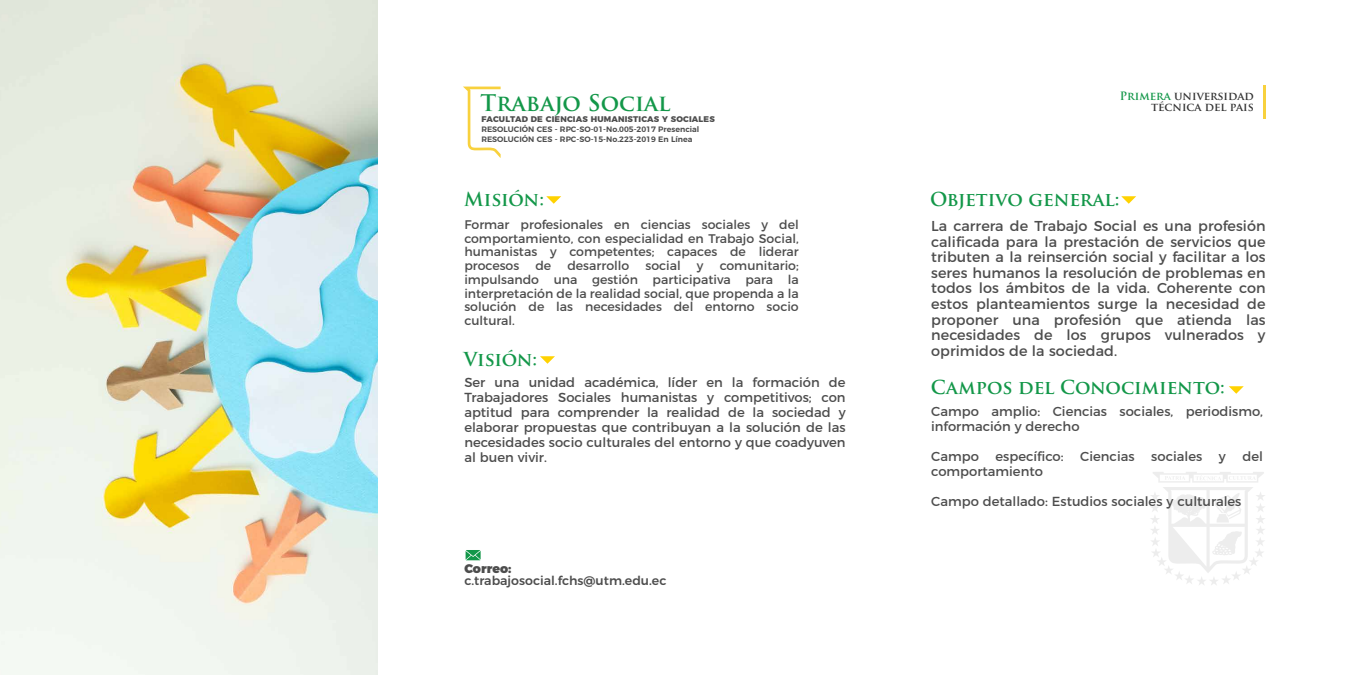
<style>
.page{position:relative;width:1350px;height:675px;background:#fff}
.page>*{position:absolute;margin:0;border:0;box-sizing:border-box;transform-origin:0 0}
.t1{font:700 22.38px "Trajan Pro";color:#139749}
.t2{font:700 18.75px "Trajan Pro";color:#139749}
.t3{font:14.38px/15.6px "Montserrat";letter-spacing:.005em;color:#4d4d4d;text-align:justify}
.t4{font:13.12px/15px "Montserrat";color:#4d4d4d;text-align:justify}
.t5{font:12.5px/13.8px "Montserrat";color:#4d4d4d;text-align:justify}
.t6{font:500 12.5px "Montserrat";color:#4d4d4d}
.t7{font:900 12.5px "Montserrat";color:#4d4d4d}
.t8{font:700 11.25px/10.6px "Trajan Pro";color:#333;text-align:right}
.t9{font:800 8.25px "Montserrat";letter-spacing:.025em;color:#4d4d4d}
.t10{font:600 7.88px/9.4px "Montserrat";color:#4d4d4d}
.s1{color:#139749}
</style>
<div class="page">
<img style="left:0;top:0;width:378px;height:675px">
<svg style="left:546px;top:196px;width:15px;height:8px"></svg>
<svg style="left:1121px;top:196px;width:15px;height:8px"></svg>
<svg style="left:540px;top:356px;width:15px;height:8px"></svg>
<svg style="left:466px;top:550px;width:15px;height:10px"></svg>
<svg style="left:1151px;top:472px;width:114px;height:113px"></svg>
<svg style="left:463px;top:87px;width:38px;height:71px"></svg>
<hr style="left:1263px;top:85px;width:3px;height:33px;background:#f8d13d">
<svg style="left:1229px;top:386px;width:15px;height:8px"></svg>
<h1 class="t1" style="left:481px;top:89px;width:192px">Trabajo Social</h1>
<p class="t10" style="left:481px;top:124px;width:219px">RESOLUCIÓN CES - RPC-SO-01-No.005-2017 Presencial<br>RESOLUCIÓN CES - RPC-SO-15-No.223-2019 En Línea</p>
<p class="t9" style="left:482px;top:113px;width:235px">FACULTAD DE CIENCIAS HUMANISTICAS Y SOCIALES</p>
<h2 class="t2" style="left:464px;top:188px;width:81px">Misión:</h2>
<p class="t5" style="left:464px;top:217px;width:336px">Formar profesionales en ciencias sociales y del comportamiento, con especialidad en Trabajo Social, humanistas y competentes; capaces de liderar procesos</p>
<p class="t5" style="left:464px;top:258px;width:336px;text-indent:255px">comunitario; impulsando una gestión participativa para la interpretación de la realidad social, que propenda a la solución de las necesidades del entorno socio cultural.</p>
<p class="t5" style="left:535px;top:258px;width:17px">de</p>
<p class="t5" style="left:567px;top:258px;width:63px">desarrollo</p>
<p class="t5" style="left:646px;top:258px;width:37px">social</p>
<p class="t5" style="left:697px;top:258px;width:8px">y</p>
<h2 class="t2" style="left:464px;top:347px;width:75px">Visión:</h2>
<p class="t4" style="left:464px;top:374px;width:383px">Ser una unidad académica, líder en la formación de Trabajadores Sociales humanistas y competitivos; con aptitud para comprender la realidad de la sociedad y elaborar propuestas que contribuyan a la solución de las necesidades socio culturales del entorno y que coadyuven al buen vivir.</p>
<p class="t7" style="left:464px;top:558px;width:49px">Correo:</p>
<p class="t6" style="left:464px;top:570px;width:204px">c.trabajosocial.fchs@utm.edu.ec</p>
<p class="t8" style="left:1120px;top:91px;width:136px"><span class="s1">Primera</span> universidad técnica del pais</p>
<h2 class="t2" style="left:930px;top:188px;width:191px">Objetivo general:</h2>
<p class="t3" style="left:931px;top:217px;width:336px">La carrera de Trabajo Social es una profesión calificada para la prestación de servicios que tributen a la reinserción social y facilitar a los seres humanos la resolución de problemas en todos los ámbitos de la vida. Coherente con estos planteamientos surge la necesidad de proponer una profesión que atienda las necesidades de los grupos vulnerados y oprimidos de la sociedad.</p>
<h2 class="t2" style="left:931px;top:376px;width:296px">Campos del Conocimiento:</h2>
<p class="t4" style="left:931px;top:403px;width:333px">Campo amplio: Ciencias sociales, periodismo, información y derecho</p>
<p class="t4" style="left:931px;top:448px;width:49px">Campo</p>
<p class="t4" style="left:996px;top:448px;width:70px">específico:</p>
<p class="t4" style="left:1080px;top:448px;width:56px">Ciencias</p>
<p class="t4" style="left:1151px;top:448px;width:52px">sociales</p>
<p class="t4" style="left:1219px;top:448px;width:8px">y</p>
<p class="t4" style="left:1243px;top:448px;width:22px">del</p>
<p class="t4" style="left:931px;top:463px;width:113px">comportamiento</p>
<p class="t4" style="left:931px;top:493px;width:312px">Campo detallado: Estudios sociales y culturales</p>
</div>
